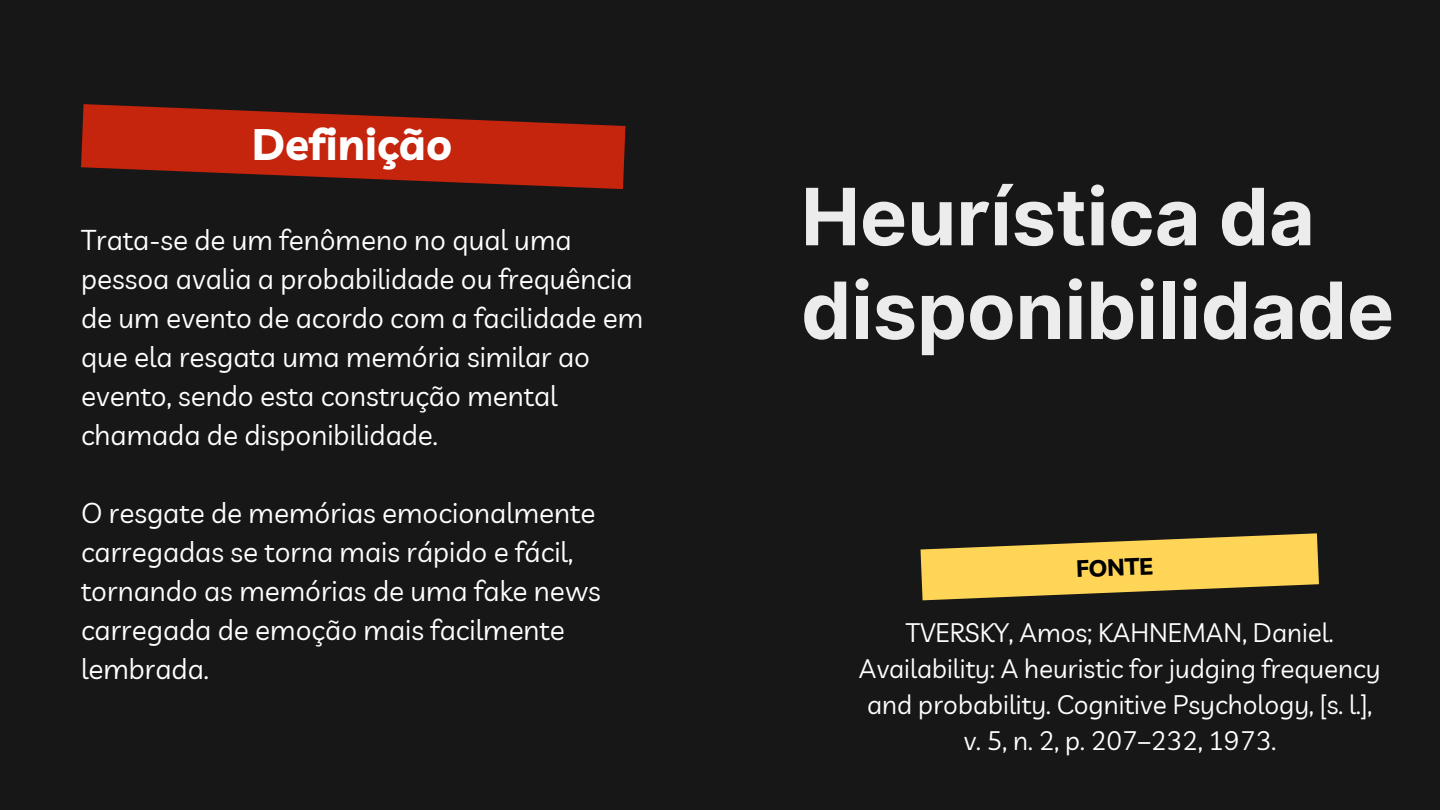
<style>
.page{position:relative;width:1440px;height:810px;background:#171717}
.page>*{position:absolute;margin:0;border:0;box-sizing:border-box;transform-origin:0 0}
.t1{font:700 79px/93.8px "Inter";color:#edeced}
.t2{font:700 44px "Livvic";color:#fff}
.t3{font:28px/39px "Livvic";color:#fff}
.t4{font:26.2px/36px "Livvic";color:#fff;text-align:center}
.t5{font:700 23.7px "Livvic";color:#010101}
</style>
<div class="page">
<svg style="left:81px;top:104px;width:544px;height:85px"></svg>
<svg style="left:921px;top:533px;width:398px;height:67px"></svg>
<h2 class="t2" style="left:252px;top:115px;width:202px">Definição</h2>
<p class="t3" style="left:81px;top:220px;width:564px">Trata-se de um fenômeno no qual uma pessoa avalia a probabilidade ou frequência de um evento de acordo com a facilidade em que ela resgata uma memória similar ao evento, sendo esta construção mental chamada de disponibilidade.</p>
<p class="t3" style="left:81px;top:493px;width:521px">O resgate de memórias emocionalmente carregadas se torna mais rápido e fácil, tornando as memórias de uma fake news carregada de emoção mais facilmente lembrada.</p>
<h1 class="t1" style="left:801px;top:170px;width:595px">Heurística da disponibilidade</h1>
<p class="t5" style="left:1076px;top:553px;width:78px;rotate:-2deg">FONTE</p>
<p class="t4" style="left:859px;top:614px;width:523px">TVERSKY, Amos; KAHNEMAN, Daniel.<br>Availability: A heuristic for judging frequency and probability. Cognitive Psychology, [s. l.], v. 5, n. 2, p. 207–232, 1973.</p>
</div>
